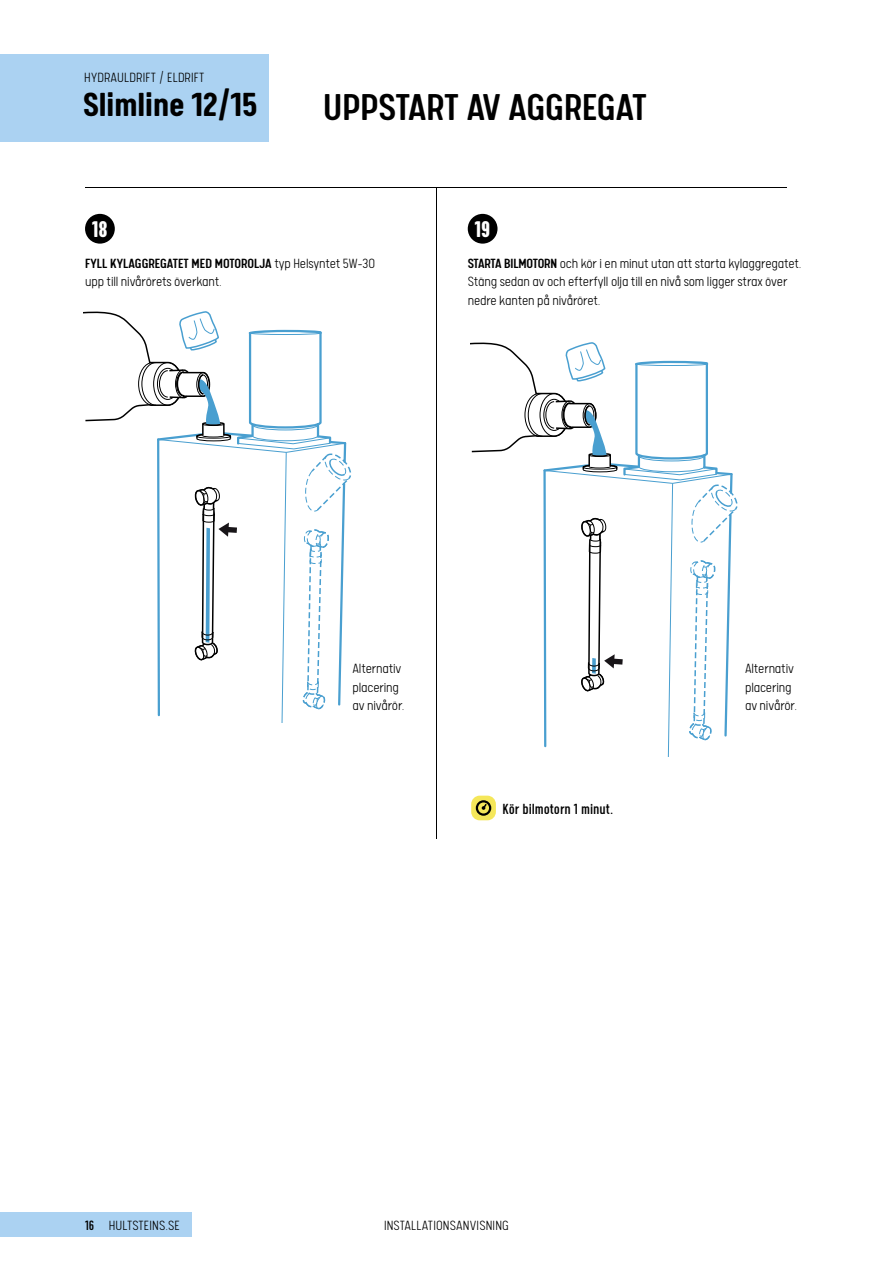
<style>
.page{position:relative;width:893px;height:1263px;background:#fff}
.page>*{position:absolute;margin:0;border:0;box-sizing:border-box;transform-origin:0 0}
.t1{font:500 42px "Calps";color:#000}
.t2{font:700 37.5px "Calps";color:#000}
.t3{font:700 25.5px "Calps Slim";color:#fff}
.t4{font:16.5px "Calps Slim";color:#000}
.t5{font:300 15px/18.8px "Calps";letter-spacing:-.01em;color:#000}
.t6{font:300 15px "Calps";letter-spacing:.01em;color:#000}
.s1{font-weight:500}
.s2{font-family:"Calps Slim";font-weight:400;font-size:15.15px}
</style>
<div class="page">
<div style="left:0;top:1212px;width:191px;height:25px;background:#abd2f2"></div>
<div style="left:0;top:54px;width:269px;height:88px;background:#abd2f2"></div>
<hr style="left:85px;top:187px;width:702px;height:1px;background:#000">
<div style="left:85px;top:214px;width:30px;height:30px;background:#000;border-radius:50%"></div>
<div style="left:468px;top:214px;width:29px;height:30px;background:#000;border-radius:50%"></div>
<hr style="left:436px;top:187px;width:1px;height:651px;background:#000">
<svg style="left:83px;top:311px;width:268px;height:412px"></svg>
<svg style="left:471px;top:342px;width:267px;height:415px"></svg>
<div style="left:471px;top:796px;width:25px;height:24px;background:#f5e75a;border-radius:9px"></div>
<svg style="left:476px;top:800px;width:15px;height:16px"></svg>
<p class="t6" style="left:84px;top:69px;width:122px">HYDRAULDRIFT / ELDRIFT</p>
<h2 class="t2" style="left:83px;top:82px;width:176px">Slimline 12/15</h2>
<h1 class="t1" style="left:323px;top:83px;width:325px">UPPSTART AV AGGREGAT</h1>
<h3 class="t3" style="left:92px;top:214px;width:17px">18</h3>
<h3 class="t3" style="left:475px;top:214px;width:17px">19</h3>
<p class="t5" style="left:85px;top:253px;width:292px"><span class="s1">FYLL KYLAGGREGATET MED MOTOROLJA</span> typ Helsyntet 5W-30 upp till nivårörets överkant.</p>
<p class="t5" style="left:468px;top:253px;width:335px"><span class="s1">STARTA BILMOTORN</span> och kör i en minut utan att starta kylaggregatet.<br>Stäng sedan av och efterfyll olja till en nivå som ligger strax över nedre kanten på nivåröret.</p>
<p class="t5" style="left:352px;top:658px;width:54px">Alternativ placering av nivårör.</p>
<p class="t5" style="left:745px;top:658px;width:54px">Alternativ placering av nivårör.</p>
<p class="t4" style="left:502px;top:799px;width:112px">Kör bilmotorn 1 minut.</p>
<p class="t6" style="left:85px;top:1217px;width:97px"><span class="s2">16</span> HULTSTEINS.SE</p>
<p class="t6" style="left:384px;top:1217px;width:126px">INSTALLATIONSANVISNING</p>
</div>
